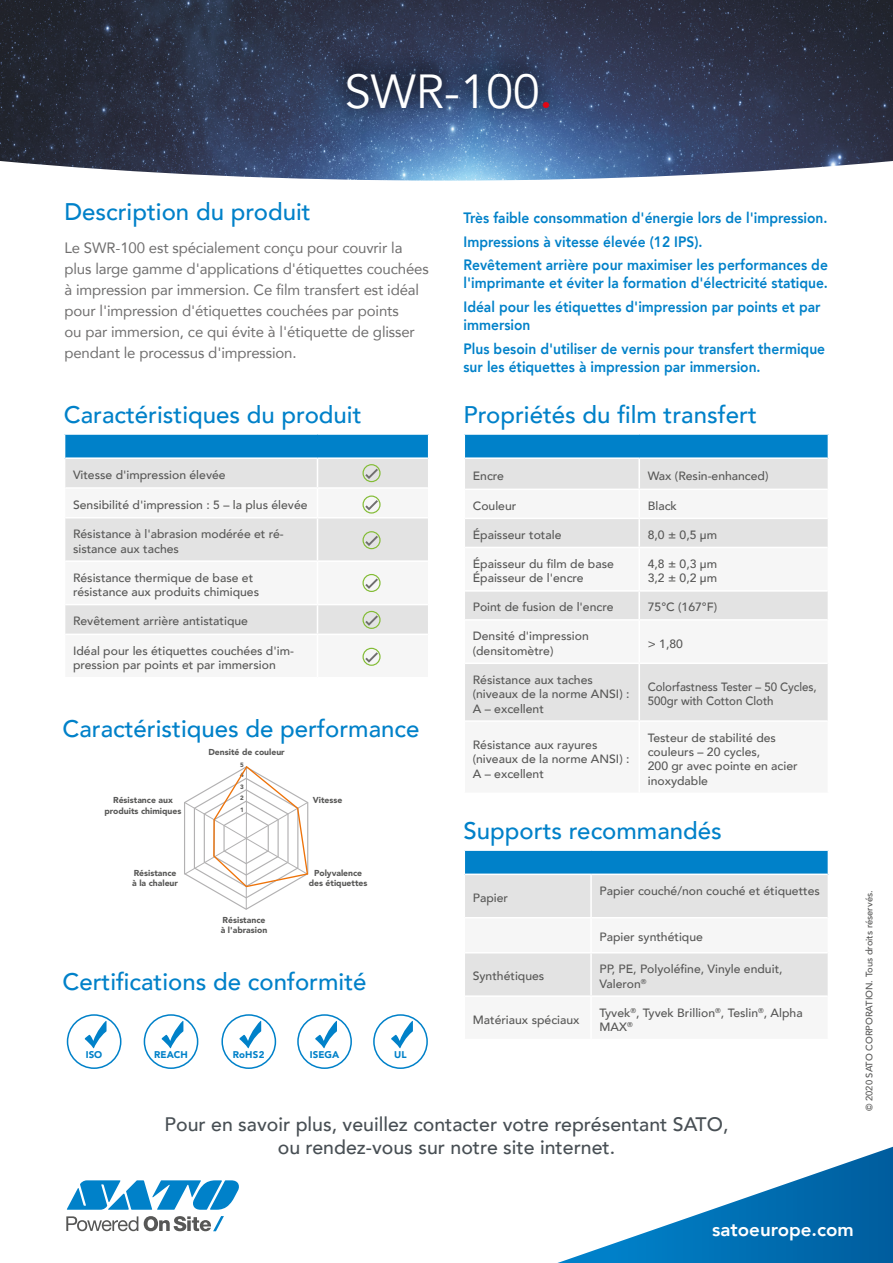
<style>
.page{position:relative;width:893px;height:1263px;background:#fff}
.page>*{position:absolute;margin:0;border:0;box-sizing:border-box;transform-origin:0 0}
.t1{font:47.7px "Avenir";color:#fff}
.t2{font:500 24px "Avenir";color:#0081c9}
.t3{font:500 19.5px/22.5px "Avenir";color:#484f54;text-align:center}
.t4{font:800 18.75px "Avenir";color:#fff}
.t5{font:800 15px/23.5px "Avenir";color:#0081c9;scale:.92 1}
.t6{font:15px/21px "Avenir";letter-spacing:-.01em;color:#706f6f}
.t7{font:500 12px/14.4px "Avenir";color:#575756}
.t8{font:500 12px/14.4px "Avenir";color:#575756;scale:.96 1}
.t9{font:900 9.75px "Avenir";color:#0081c9}
.t10{font:500 9.3px "Avenir";color:#575756}
.t11{font:900 8.55px/10.4px "Avenir";color:#585857}
.t12{font:900 6.15px/11.1px "Avenir";color:#585857}
.s1{font-weight:500;color:#e30613}
</style>
<div class="page">
<img style="left:0;top:0;width:893px;height:181px">
<div style="left:323px;top:42px;width:240px;height:74px;background:#000;opacity:.75"></div>
<div style="left:329px;top:55px;width:239px;height:73px;background:#000;opacity:.75"></div>
<div style="left:65px;top:434px;width:364px;height:24px;background:#0081c9"></div>
<div style="left:65px;top:459px;width:363px;height:28px;background:#e3e3e3"></div>
<svg style="left:65px;top:518px;width:363px;height:130px;fill:#e3e3e3"></svg>
<hr style="left:64px;top:433px;width:253px;height:2px;background:#fff">
<hr style="left:317px;top:433px;width:112px;height:2px;background:#fff">
<svg style="left:317px;top:459px;width:1px;height:28px"></svg>
<hr style="left:317px;top:518px;width:1px;height:42px;background:#fff">
<hr style="left:317px;top:562px;width:1px;height:42px;background:#fff">
<svg style="left:317px;top:605px;width:1px;height:29px"></svg>
<hr style="left:317px;top:635px;width:1px;height:42px;background:#fff">
<svg style="left:428px;top:435px;width:1px;height:23px"></svg>
<hr style="left:65px;top:457px;width:252px;height:2px;background:#fff">
<hr style="left:317px;top:457px;width:111px;height:2px;background:#fff">
<hr style="left:65px;top:560px;width:252px;height:2px;background:#fff">
<hr style="left:317px;top:560px;width:111px;height:2px;background:#fff">
<hr style="left:65px;top:604px;width:252px;height:1px;background:#fff">
<hr style="left:317px;top:604px;width:111px;height:1px;background:#fff">
<hr style="left:65px;top:634px;width:252px;height:1px;background:#fff">
<hr style="left:317px;top:634px;width:111px;height:1px;background:#fff">
<div style="left:464px;top:434px;width:364px;height:24px;background:#0081c9"></div>
<div style="left:465px;top:459px;width:363px;height:30px;background:#e3e3e3"></div>
<svg style="left:465px;top:519px;width:363px;height:201px;fill:#e3e3e3"></svg>
<hr style="left:463px;top:433px;width:176px;height:2px;background:#fff">
<hr style="left:639px;top:433px;width:190px;height:2px;background:#fff">
<hr style="left:463px;top:435px;width:2px;height:23px;background:#fff">
<hr style="left:638px;top:459px;width:2px;height:30px;background:#fff">
<hr style="left:638px;top:519px;width:2px;height:28px;background:#fff">
<hr style="left:638px;top:548px;width:2px;height:42px;background:#fff">
<hr style="left:638px;top:592px;width:2px;height:27px;background:#fff">
<hr style="left:638px;top:621px;width:2px;height:41px;background:#fff">
<hr style="left:638px;top:664px;width:2px;height:56px;background:#fff">
<hr style="left:465px;top:457px;width:174px;height:2px;background:#fff">
<hr style="left:639px;top:457px;width:189px;height:2px;background:#fff">
<hr style="left:465px;top:547px;width:174px;height:1px;background:#fff">
<hr style="left:639px;top:547px;width:189px;height:1px;background:#fff">
<hr style="left:465px;top:590px;width:174px;height:2px;background:#fff">
<hr style="left:639px;top:590px;width:189px;height:2px;background:#fff">
<hr style="left:465px;top:619px;width:174px;height:2px;background:#fff">
<hr style="left:639px;top:619px;width:189px;height:2px;background:#fff">
<hr style="left:465px;top:662px;width:174px;height:2px;background:#fff">
<hr style="left:639px;top:662px;width:189px;height:2px;background:#fff">
<svg style="left:465px;top:851px;width:363px;height:144px"></svg>
<hr style="left:465px;top:873px;width:126px;height:2px;background:#fff">
<hr style="left:591px;top:873px;width:237px;height:2px;background:#fff">
<hr style="left:465px;top:917px;width:126px;height:1px;background:#fff">
<hr style="left:591px;top:917px;width:237px;height:1px;background:#fff">
<hr style="left:465px;top:952px;width:126px;height:1px;background:#fff">
<hr style="left:591px;top:952px;width:237px;height:1px;background:#fff">
<svg style="left:142px;top:1013px;width:58px;height:57px"></svg>
<svg style="left:144px;top:1014px;width:54px;height:55px"></svg>
<svg style="left:65px;top:1013px;width:58px;height:57px"></svg>
<svg style="left:67px;top:1014px;width:54px;height:55px"></svg>
<svg style="left:221px;top:1014px;width:55px;height:55px"></svg>
<svg style="left:297px;top:1014px;width:55px;height:55px"></svg>
<svg style="left:373px;top:1014px;width:55px;height:55px"></svg>
<svg style="left:557px;top:1147px;width:336px;height:116px"></svg>
<svg style="left:184px;top:766px;width:125px;height:144px"></svg>
<svg style="left:66px;top:1216px;width:72px;height:15px"></svg>
<svg style="left:144px;top:1216px;width:80px;height:15px"></svg>
<svg style="left:67px;top:1180px;width:172px;height:30px"></svg>
<svg style="left:362px;top:464px;width:19px;height:18px"></svg>
<svg style="left:362px;top:495px;width:19px;height:19px"></svg>
<svg style="left:362px;top:531px;width:19px;height:18px"></svg>
<svg style="left:362px;top:574px;width:19px;height:18px"></svg>
<svg style="left:362px;top:611px;width:19px;height:18px"></svg>
<svg style="left:362px;top:648px;width:19px;height:18px"></svg>
<h1 class="t1" style="left:344px;top:63px;width:210px">SWR-100<span class="s1">.</span></h1>
<h2 class="t2" style="left:64px;top:191px;width:248px">Description du produit</h2>
<p class="t6" style="left:64px;top:237px;width:366px">Le SWR-100 est spécialement conçu pour couvrir la plus large gamme d'applications d'étiquettes couchées à impression par immersion. Ce film transfert est idéal pour l'impression d'étiquettes couchées par points<br>ou par immersion, ce qui évite à l'étiquette de glisser pendant le processus d'impression.</p>
<h2 class="t2" style="left:64px;top:393px;width:299px">Caractéristiques du produit</h2>
<p class="t7" style="left:73px;top:467px;width:154px">Vitesse d'impression élevée</p>
<p class="t7" style="left:73px;top:497px;width:236px">Sensibilité d'impression : 5 – la plus élevée</p>
<p class="t7" style="left:73px;top:526px;width:212px">Résistance à l'abrasion modérée et ré&shy;sistance aux taches</p>
<p class="t7" style="left:73px;top:570px;width:188px">Résistance thermique de base et résistance aux produits chimiques</p>
<p class="t7" style="left:73px;top:613px;width:176px">Revêtement arrière antistatique</p>
<p class="t7" style="left:73px;top:643px;width:222px">Idéal pour les étiquettes couchées d'im&shy;pression par points et par immersion</p>
<h2 class="t2" style="left:62px;top:708px;width:358px">Caractéristiques de performance</h2>
<p class="t11" style="left:208px;top:746px;width:78px">Densité de couleur</p>
<p class="t12" style="left:240px;top:759px;width:5px">5</p>
<p class="t12" style="left:240px;top:781px;width:5px">3<br>2</p>
<p class="t12" style="left:240px;top:804px;width:5px">1</p>
<p class="t12" style="left:240px;top:769px;width:5px">4</p>
<p class="t11" style="left:113px;top:795px;width:61px">Résistance aux</p>
<p class="t11" style="left:313px;top:795px;width:31px">Vitesse</p>
<p class="t11" style="left:105px;top:805px;width:78px">produits chimiques</p>
<p class="t11" style="left:132px;top:868px;width:47px">Résistance à la chaleur</p>
<p class="t11" style="left:221px;top:915px;width:48px">Résistance à l'abrasion</p>
<p class="t11" style="left:309px;top:868px;width:60px;text-align:center">Polyvalence des étiquettes</p>
<h2 class="t2" style="left:63px;top:961px;width:306px">Certifications de conformité</h2>
<p class="t9" style="left:86px;top:1046px;width:18px">ISO</p>
<p class="t9" style="left:154px;top:1046px;width:35px">REACH</p>
<p class="t9" style="left:233px;top:1046px;width:33px">RoHS2</p>
<p class="t9" style="left:310px;top:1046px;width:31px">ISEGA</p>
<p class="t9" style="left:394px;top:1046px;width:14px">UL</p>
<p class="t5" style="left:463px;top:206px;width:398px">Très faible consommation d'énergie lors de l'impression.<br>Impressions à vitesse élevée (12 IPS).<br>Revêtement arrière pour maximiser les performances de</p>
<p class="t5" style="left:463px;top:271px;width:398px">l'imprimante et éviter la formation d'électricité statique.<br>Idéal pour les étiquettes d'impression par points et par</p>
<p class="t5" style="left:463px;top:313px;width:395px">immersion<br>Plus besoin d'utiliser de vernis pour transfert thermique</p>
<p class="t5" style="left:463px;top:355px;width:325px">sur les étiquettes à impression par immersion.</p>
<h2 class="t2" style="left:463px;top:393px;width:295px">Propriétés du film transfert</h2>
<p class="t7" style="left:473px;top:468px;width:33px">Encre</p>
<p class="t7" style="left:648px;top:468px;width:122px">Wax (Resin-enhanced)</p>
<p class="t7" style="left:473px;top:498px;width:45px">Couleur</p>
<p class="t7" style="left:648px;top:498px;width:31px">Black</p>
<p class="t7" style="left:473px;top:527px;width:90px">Épaisseur totale</p>
<p class="t7" style="left:648px;top:527px;width:71px">8,0 ± 0,5 μm</p>
<p class="t7" style="left:473px;top:556px;width:143px">Épaisseur du film de base<br>Épaisseur de l'encre</p>
<p class="t7" style="left:648px;top:556px;width:71px">4,8 ± 0,3 μm<br>3,2 ± 0,2 μm</p>
<p class="t7" style="left:473px;top:599px;width:142px">Point de fusion de l'encre</p>
<p class="t7" style="left:648px;top:599px;width:71px">75°C (167°F)</p>
<p class="t7" style="left:473px;top:628px;width:118px">Densité d'impression (densitomètre)</p>
<p class="t7" style="left:648px;top:635px;width:37px">&gt; 1,80</p>
<p class="t7" style="left:473px;top:672px;width:158px">Résistance aux taches (niveaux de la norme ANSI) :<br>A – excellent</p>
<p class="t8" style="left:648px;top:679px;width:177px">Colorfastness Tester – 50 Cycles,<br>500gr with Cotton Cloth</p>
<p class="t7" style="left:473px;top:737px;width:158px">Résistance aux rayures (niveaux de la norme ANSI) :<br>A – excellent</p>
<p class="t7" style="left:648px;top:730px;width:151px">Testeur de stabilité des couleurs – 20 cycles,<br>200 gr avec pointe en acier inoxydable</p>
<h2 class="t2" style="left:463px;top:809px;width:260px">Supports recommandés</h2>
<p class="t7" style="left:473px;top:890px;width:37px">Papier</p>
<p class="t7" style="left:600px;top:883px;width:222px">Papier couché/non couché et étiquettes</p>
<p class="t7" style="left:600px;top:929px;width:105px">Papier synthétique</p>
<p class="t7" style="left:473px;top:968px;width:73px">Synthétiques</p>
<p class="t7" style="left:600px;top:961px;width:184px">PP, PE, Polyoléfine, Vinyle enduit,<br>Valeron<sup>®</sup></p>
<p class="t7" style="left:473px;top:1012px;width:108px">Matériaux spéciaux</p>
<p class="t7" style="left:600px;top:1005px;width:205px">Tyvek<sup>®</sup>, Tyvek Brillion<sup>®</sup>, Teslin<sup>®</sup>, Alpha<br>MAX<sup>®</sup></p>
<h3 class="t3" style="left:165px;top:1112px;width:565px">Pour en savoir plus, veuillez contacter votre représentant SATO, ou rendez-vous sur notre site internet.</h3>
<p class="t10" style="left:861px;top:1111px;width:222px;rotate:-90deg">© 2020 SATO CORPORATION. Tous droits réservés.</p>
<h3 class="t4" style="left:712px;top:1215px;width:143px">satoeurope.com</h3>
</div>
